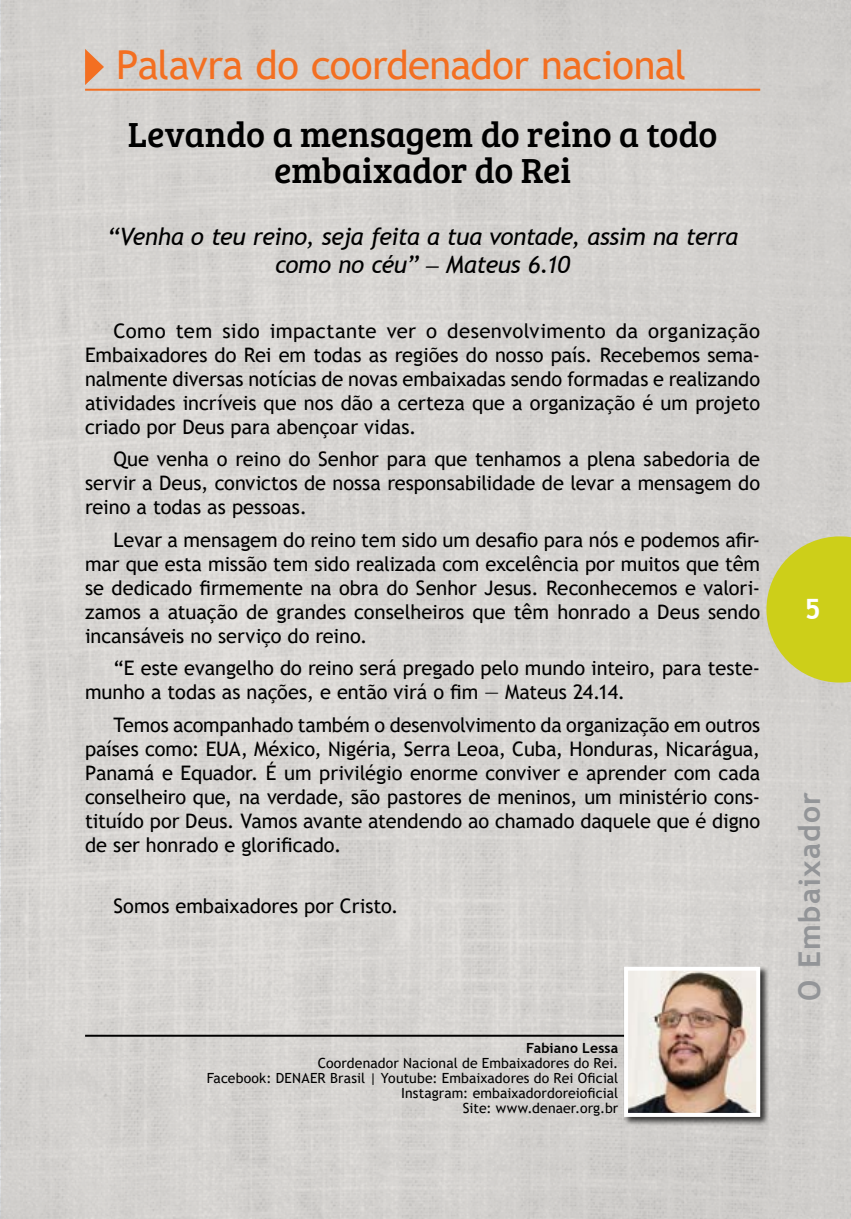
<style>
.page{position:relative;width:851px;height:1219px;background:#fff}
.page>*{position:absolute;margin:0;border:0;box-sizing:border-box;transform-origin:0 0}
.t1{font:40px "Trebuchet MS";letter-spacing:-.02em;color:#f36f21}
.t2{font:36px/36px "Bree Serif";letter-spacing:-.005em;color:#000;text-align:center}
.t3{font:700 30px "Trebuchet MS";letter-spacing:.04em;color:#939598}
.t4{font:700 28px "Trebuchet MS";color:#fff}
.t5{font:italic 24px/28px "Trebuchet MS";letter-spacing:-.025em;color:#000;text-align:center}
.t6{font:20px/24px "Trebuchet MS";letter-spacing:-.005em;color:#000;text-align:justify}
.t7{font:14px/15px "Trebuchet MS";letter-spacing:.01em;color:#000;text-align:right}
.t8{font:700 14px "Trebuchet MS";letter-spacing:.015em;color:#000}
.s1{font-size:20px}
</style>
<div class="page">
<div style="left:1px;top:0;width:849px;height:1219px;background:#d5d3d0"></div>
<hr style="left:85px;top:1035px;width:675px;height:2px;background:#000">
<div style="left:623px;top:966px;width:145px;height:160px;background:#000;opacity:.75"></div>
<img style="left:629px;top:972px;width:126px;height:140px">
<div style="left:624px;top:967px;width:136px;height:150px;border:4px solid #fff"></div>
<hr style="left:85px;top:89px;width:675px;height:2px;background:#f36f21">
<svg style="left:85px;top:49px;width:19px;height:36px"></svg>
<svg style="left:766px;top:536px;width:84px;height:147px"></svg>
<h1 class="t1" style="left:116px;top:39px;width:571px">Palavra do coordenador nacional</h1>
<h2 class="t2" style="left:128px;top:115px;width:591px">Levando a mensagem do reino a todo embaixador do Rei</h2>
<p class="t5" style="left:107px;top:223px;width:632px">“Venha o teu reino, seja feita a tua vontade, assim na terra como no céu” <span class="s1">—</span> Mateus 6.10</p>
<p class="t6" style="left:85px;top:319px;width:676px;text-indent:28px">Como tem sido impactante ver o desenvolvimento da organização Embaixadores do Rei em todas as regiões do nosso país. Recebemos sema&shy;nalmente diversas notícias de novas embaixadas sendo formadas e realizando atividades incríveis que nos dão a certeza que a organização é um projeto criado por Deus para abençoar vidas.</p>
<p class="t6" style="left:85px;top:447px;width:676px;text-indent:28px">Que venha o reino do Senhor para que tenhamos a plena sabedoria de servir a Deus, convictos de nossa responsabilidade de levar a mensagem do reino a todas as pessoas.</p>
<p class="t6" style="left:85px;top:528px;width:676px;text-indent:28px">Levar a mensagem do reino tem sido um desafio para nós e podemos afir&shy;mar que esta missão tem sido realizada com excelência por muitos que têm se dedicado firmemente na obra do Senhor Jesus. Reconhecemos e valori&shy;zamos a atuação de grandes conselheiros que têm honrado a Deus sendo incansáveis no serviço do reino.</p>
<p class="t6" style="left:85px;top:656px;width:676px;text-indent:28px">“E este evangelho do reino será pregado pelo mundo inteiro, para teste&shy;munho a todas as nações, e então virá o fim — Mateus 24.14.</p>
<p class="t6" style="left:85px;top:713px;width:676px;text-indent:28px">Temos acompanhado também o desenvolvimento da organização em outros países como: EUA, México, Nigéria, Serra Leoa, Cuba, Honduras, Nicarágua, Panamá e Equador. É um privilégio enorme conviver e aprender com cada conselheiro que, na verdade, são pastores de meninos, um ministério cons&shy;tituído por Deus. Vamos avante atendendo ao chamado daquele que é digno de ser honrado e glorificado.</p>
<p class="t6" style="left:113px;top:894px;width:286px">Somos embaixadores por Cristo.</p>
<p class="t8" style="left:526px;top:1040px;width:93px">Fabiano Lessa</p>
<p class="t7" style="left:207px;top:1056px;width:413px">Coordenador Nacional de Embaixadores do Rei.<br>Facebook: DENAER Brasil | Youtube: Embaixadores do Rei Oficial Instagram: embaixadordoreioficial<br>Site: www.denaer.org.br</p>
<h3 class="t4" style="left:804px;top:592px;width:18px">5</h3>
<h3 class="t3" style="left:790px;top:1001px;width:210px;rotate:-90deg">O Embaixador</h3>
</div>
